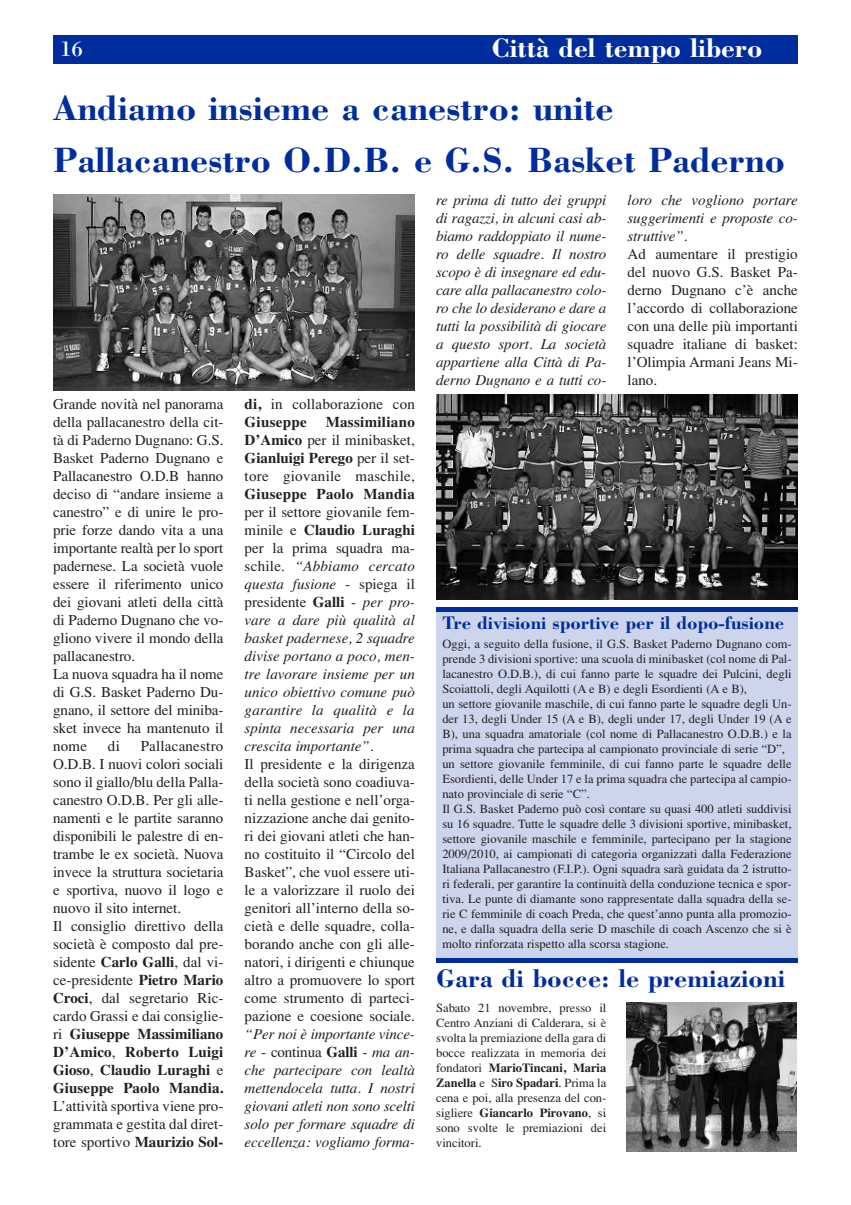
<style>
.page{position:relative;width:851px;height:1205px;background:#fff}
.page>*{position:absolute;margin:0;border:0;box-sizing:border-box;transform-origin:0 0}
.t1{font:700 36.25px/51.2px "Bodoni";color:#002d9d}
.t2{font:700 27.5px "Bodoni";color:#fff}
.t3{font:700 26.25px "Bodoni";color:#002d9d}
.t4{font:22.5px "Bodoni";color:#fff}
.t5{font:700 18.75px "Bodoni";color:#002d9d}
.t6{font:15px/18px "Times";letter-spacing:-.005em;color:#231f20;text-align:justify}
.t7{font:italic 15px/18px "Times";letter-spacing:-.01em;color:#231f20;text-align:justify}
.t8{font:15px/18px "Times";letter-spacing:.015em;color:#231f20}
.t9{font:700 15px "Times";letter-spacing:.02em;color:#231f20}
.t10{font:12.5px/15px "Times";color:#231f20}
.s1{font-weight:700}
.s2{font-style:normal}
.s3{font-weight:700;font-style:normal}
</style>
<div class="page">
<img style="left:53px;top:195px;width:362px;height:196px">
<img style="left:436px;top:395px;width:361px;height:204px">
<div style="left:53px;top:35px;width:50px;height:29px;background:#002d9d"></div>
<div style="left:103px;top:35px;width:694px;height:29px;background:#002d9d"></div>
<div style="left:436px;top:610px;width:361px;height:350px;background:#ccd5eb"></div>
<img style="left:626px;top:1003px;width:170px;height:149px">
<div style="left:436px;top:958px;width:361px;height:5px;background:#002d9d"></div>
<div style="left:436px;top:607px;width:361px;height:5px;background:#002d9d"></div>
<h3 class="t4" style="left:60px;top:35px;width:24px">16</h3>
<h2 class="t2" style="left:491px;top:32px;width:272px">Città del empo libero</h2>
<h2 class="t2" style="left:571px;top:32px;width:193px">Città dei servizi</h2>
<h1 class="t1" style="left:53px;top:82px;width:733px">Andiamo insieme a canestro: unite<br>Pallacanestro O.D.B. e G.S. Basket Paderno</h1>
<p class="t6" style="left:53px;top:394px;width:172px;text-align:left">Grande novità nel panorama della pallacanestro della cit&shy;tà di Paderno Dugnano: G.S.<br>Basket Paderno Dugnano e<br>Pallacanestro O.D.B hanno deciso di “andare insieme a canestro” e di unire le pro&shy;prie forze dando vita a una importante realtà per lo sport padernese. La società vuole essere il riferimento unico dei giovani atleti della città di Paderno Dugnano che vo&shy;gliono vivere il mondo della pallacanestro.<br>La nuova squadra ha il nome di G.S. Basket Paderno Du&shy;gnano, il settore del miniba&shy;sket invece ha mantenuto il nome</p>
<p class="t6" style="left:53px;top:736px;width:172px;text-align:left;text-indent:87px">Pallacanestro<br>O.D.B. I nuovi colori sociali sono il giallo/blu della Palla&shy;canestro O.D.B. Per gli alle&shy;namenti e le partite saranno disponibili le palestre di en&shy;trambe le ex società. Nuova invece la struttura societaria e sportiva, nuovo il logo e nuovo il sito internet.<br>Il consiglio direttivo della società è composto dal pre&shy;sidente <span class="s1">Carlo Galli</span>, dal vi&shy;ce-presidente <span class="s1">Pietro Mario<br>Croci</span>, dal segretario Ric&shy;cardo Grassi e dai consiglie&shy;ri <span class="s1">Giuseppe Massimiliano<br>D’Amico</span>, <span class="s1">Roberto Luigi<br>Gioso</span>, <span class="s1">Claudio Luraghi</span> e<br><span class="s1">Giuseppe Paolo Mandia.</span></p>
<p class="t6" style="left:53px;top:1096px;width:172px">L’attività sportiva viene pro&shy;grammata e gestita dal diret&shy;tore sportivo <span class="s1">Maurizio Sol-</span></p>
<p class="t6" style="left:108px;top:736px;width:13px">di</p>
<p class="t8" style="left:244px;top:394px;width:172px"><span class="s1">di,</span> in collaborazione con<br><span class="s1">Giuseppe</span></p>
<p class="t6" style="left:244px;top:412px;width:172px;text-indent:81px"><span class="s1">Massimiliano D’Amico</span> per il minibasket, <span class="s1">Gianluigi Perego</span> per il set&shy;tore giovanile maschile,</p>
<p class="t9" style="left:244px;top:485px;width:172px">Giuseppe Paolo Mandia</p>
<p class="t7" style="left:244px;top:502px;width:172px"><span class="s2">per il settore giovanile fem&shy;minile e</span> <span class="s3">Claudio Luraghi </span><span class="s2">per la prima squadra ma&shy;schile.</span> “Abbiamo cercato questa fusione <span class="s2">- spiega il presidente</span> <span class="s3">Galli</span> <span class="s2">-</span> per pro&shy;vare a dare più qualità al basket padernese, 2 squadre divise portano a poco, men&shy;tre lavorare insieme per un unico obiettivo comune può garantire la qualità e la spinta necessaria per una crescita importante”.</p>
<p class="t6" style="left:244px;top:754px;width:172px">Il presidente e la dirigenza della società sono coadiuva&shy;ti nella gestione e nell’orga&shy;nizzazione anche dai genito&shy;ri dei giovani atleti che han&shy;no costituito il “Circolo del Basket”, che vuol essere uti&shy;le a valorizzare il ruolo dei genitori all’interno della so&shy;cietà e delle squadre, colla&shy;borando anche con gli alle&shy;natori, i dirigenti e chiunque altro a promuovere lo sport come strumento di parteci&shy;pazione e coesione sociale.</p>
<p class="t7" style="left:244px;top:1024px;width:172px">“Per noi è importante vince&shy;re <span class="s2">- continua</span> <span class="s3">Galli</span> <span class="s2">-</span> ma an&shy;che partecipare con lealtà mettendocela tutta. I nostri giovani atleti non sono scelti solo per formare squadre di eccellenza: vogliamo forma-</p>
<p class="t7" style="left:436px;top:191px;width:172px">re prima di tutto dei gruppi di ragazzi, in alcuni casi ab&shy;biamo raddoppiato il nume&shy;ro delle squadre. Il nostro scopo è di insegnare ed edu&shy;care alla pallacanestro colo&shy;ro che lo desiderano e dare a tutti la possibilità di giocare a questo sport. La società appartiene alla Città di Pa&shy;derno Dugnano e a tutti co-</p>
<p class="t7" style="left:627px;top:191px;width:172px">loro che vogliono portare suggerimenti e proposte co&shy;struttive”.</p>
<p class="t6" style="left:627px;top:245px;width:172px">Ad aumentare il prestigio del nuovo G.S. Basket Pa&shy;derno Dugnano c’è anche l’accordo di collaborazione con una delle più importanti squadre italiane di basket: l’Olimpia Armani Jeans Mi&shy;lano.</p>
<p class="t5" style="left:442px;top:612px;width:343px">Tre divisioni sportive per il dopo-fusione</p>
<p class="t10" style="left:442px;top:636px;width:351px">Oggi, a seguito della fusione, il G.S. Basket Paderno Dugnano com&shy;prende 3 divisioni sportive: una scuola di minibasket (col nome di Pal&shy;lacanestro O.D.B.), di cui fanno parte le squadre dei Pulcini, degli Scoiattoli, degli Aquilotti (A e B) e degli Esordienti (A e B),<br>un settore giovanile maschile, di cui fanno parte le squadre degli Un&shy;der 13, degli Under 15 (A e B), degli under 17, degli Under 19 (A e B), una squadra amatoriale (col nome di Pallacanestro O.D.B.) e la prima squadra che partecipa al campionato provinciale di serie “D”, un settore giovanile femminile, di cui fanno parte le squadre delle Esordienti, delle Under 17 e la prima squadra che partecipa al campio&shy;nato provinciale di serie “C”.<br>Il G.S. Basket Paderno può così contare su quasi 400 atleti suddivisi su 16 squadre. Tutte le squadre delle 3 divisioni sportive, minibasket, settore giovanile maschile e femminile, partecipano per la stagione 2009/2010, ai campionati di categoria organizzati dalla Federazione Italiana Pallacanestro (F.I.P.). Ogni squadra sarà guidata da 2 istrutto&shy;ri federali, per garantire la continuità della conduzione tecnica e spor&shy;tiva. Le punte di diamante sono rappresentate dalla squadra della se&shy;rie C femminile di coach Preda, che quest’anno punta alla promozio&shy;ne, e dalla squadra della serie D maschile di coach Ascenzo che si è molto rinforzata rispetto alla scorsa stagione.</p>
<h3 class="t3" style="left:436px;top:963px;width:350px">Gara di bocce: le premiazioni</h3>
<p class="t10" style="left:436px;top:999px;width:172px;text-align:justify">Sabato 21 novembre, presso il Centro Anziani di Calderara, si è svolta la premiazione della gara di bocce realizzata in memoria dei fondatori <span class="s1">MarioTincani, Maria Zanella</span> e S<span class="s1">iro Spadari</span>. Prima la cena e poi, alla presenza del con&shy;sigliere <span class="s1">Giancarlo Pirovano</span>, si sono svolte le premiazioni dei vincitori.</p>
</div>
